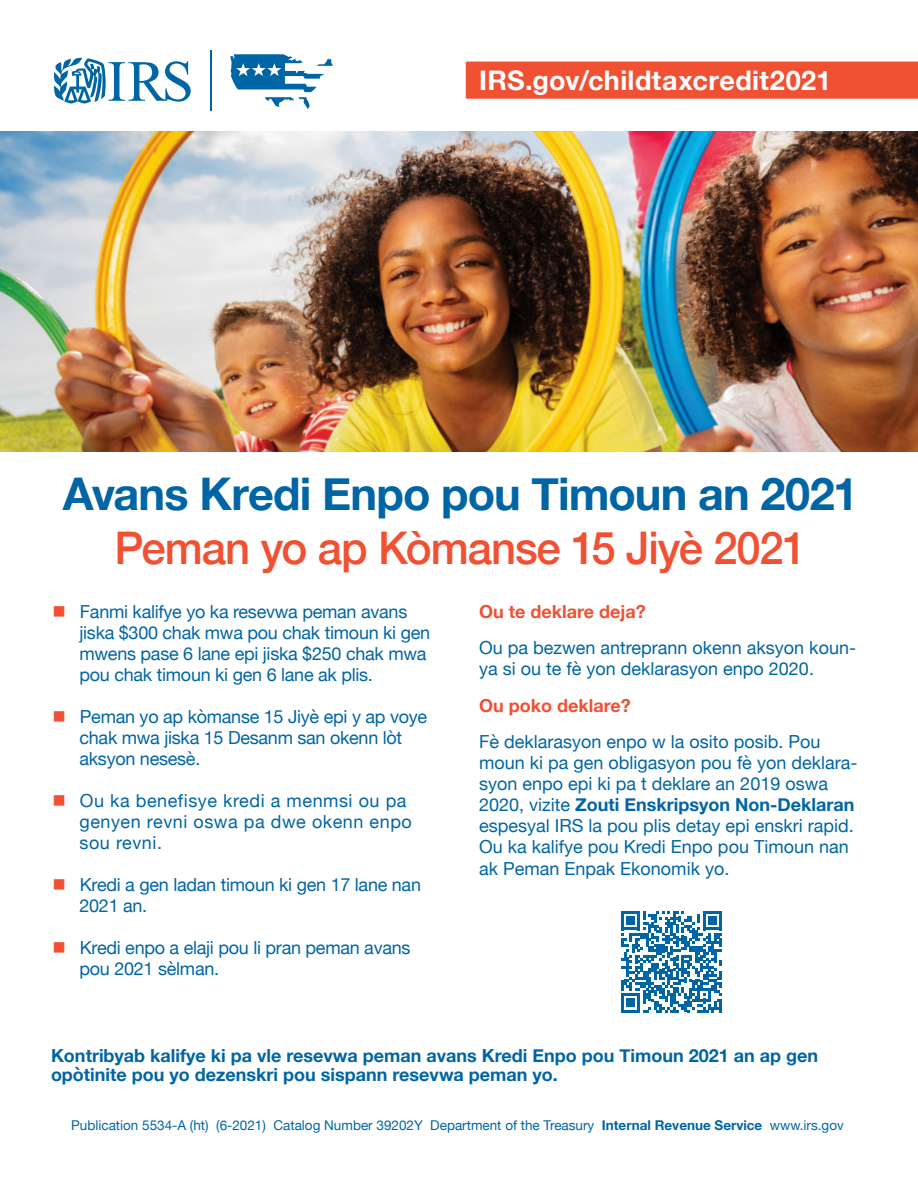
<style>
.page{position:relative;width:918px;height:1188px;background:#fff}
.page>*{position:absolute;margin:0;border:0;box-sizing:border-box;transform-origin:0 0}
.t1{font:700 45px "Helvetica Neue";letter-spacing:-.02em;color:#0065a4}
.t2{font:500 45px "Helvetica Neue";letter-spacing:-.025em;color:#f05133}
.t3{font:700 27px "Helvetica Neue";letter-spacing:.015em;color:#fff}
.t4{font:18px/21px "Helvetica Neue";color:#0065a4}
.t5{font:700 18px/19.5px "Helvetica Neue";color:#0065a4}
.t6{font:18px/21px "Helvetica Neue";letter-spacing:.03em;color:#0065a4}
.t7{font:700 18px "Helvetica Neue";color:#f05133}
.t8{font:13.5px "Helvetica Neue";color:#0065a4}
.s1{color:#f05133}
.s2{font-weight:700}
</style>
<div class="page">
<svg style="left:621px;top:911px;width:101px;height:101px"></svg>
<img style="left:0;top:132px;width:918px;height:320px">
<svg style="left:54px;top:58px;width:137px;height:46px"></svg>
<hr style="left:210px;top:50px;width:2px;height:61px;background:#0065a4">
<svg style="left:230px;top:54px;width:103px;height:55px"></svg>
<div style="left:466px;top:62px;width:452px;height:37px;background:#f05133"></div>
<h2 class="t3" style="left:479px;top:59px;width:354px">IRS.gov/childtaxcredit2021</h2>
<h1 class="t1" style="left:63px;top:459px;width:797px">Avans Kredi Enpo pou Timoun an 2021</h1>
<h2 class="t2" style="left:114px;top:512px;width:694px">Peman yo ap Kòmanse 15 Jiyè 2021</h2>
<p class="t4" style="left:80px;top:602px;width:352px;text-indent:-27px"><span class="s1">■</span> Fanmi kalifye yo ka resevwa peman avans jiska $300 chak mwa pou chak timoun ki gen mwens pase 6 lane epi jiska $250 chak mwa pou chak timoun ki gen 6 lane ak plis.</p>
<p class="t4" style="left:80px;top:707px;width:349px;text-indent:-27px"><span class="s1">■</span> Peman yo ap kòmanse 15 Jiyè epi y ap voye chak mwa jiska 15 Desanm san okenn lòt aksyon nesesè.</p>
<p class="t6" style="left:80px;top:791px;width:334px;text-indent:-27px"><span class="s1">■</span> Ou ka benefisye kredi a menmsi ou pa genyen revni oswa pa dwe okenn enpo sou revni.</p>
<p class="t4" style="left:80px;top:875px;width:343px;text-indent:-27px"><span class="s1">■</span> Kredi a gen ladan timoun ki gen 17 lane nan<br>2021 an.</p>
<p class="t4" style="left:80px;top:938px;width:333px;text-indent:-27px"><span class="s1">■</span> Kredi enpo a elaji pou li pran peman avans pou 2021 sèlman.</p>
<h3 class="t7" style="left:479px;top:598px;width:168px">Ou te deklare deja?</h3>
<p class="t4" style="left:479px;top:638px;width:378px">Ou pa bezwen antreprann okenn aksyon koun&shy;ya si ou te fè yon deklarasyon enpo 2020.</p>
<h3 class="t7" style="left:479px;top:691px;width:153px">Ou poko deklare?</h3>
<p class="t4" style="left:479px;top:732px;width:380px">Fè deklarasyon enpo w la osito posib. Pou moun ki pa gen obligasyon pou fè yon deklara&shy;syon enpo epi ki pa t deklare an 2019 oswa 2020, vizite <span class="s2">Zouti Enskripsyon Non-Deklaran </span>espesyal IRS la pou plis detay epi enskri rapid.<br>Ou ka kalifye pou Kredi Enpo pou Timoun nan ak Peman Enpak Ekonomik yo.</p>
<p class="t5" style="left:51px;top:1046px;width:769px">Kontribyab kalifye ki pa vle resevwa peman avans Kredi Enpo pou Timoun 2021 an ap gen opòtinite pou yo dezenskri pou sispann resevwa peman yo.</p>
<p class="t8" style="left:71px;top:1115px;width:353px">Publication 5534-A (ht) (6-2021) Catalog Number 39202Y</p>
<p class="t8" style="left:430px;top:1115px;width:415px">Department of the Treasury <span class="s2">Internal Revenue Service</span> www.irs.gov</p>
</div>
